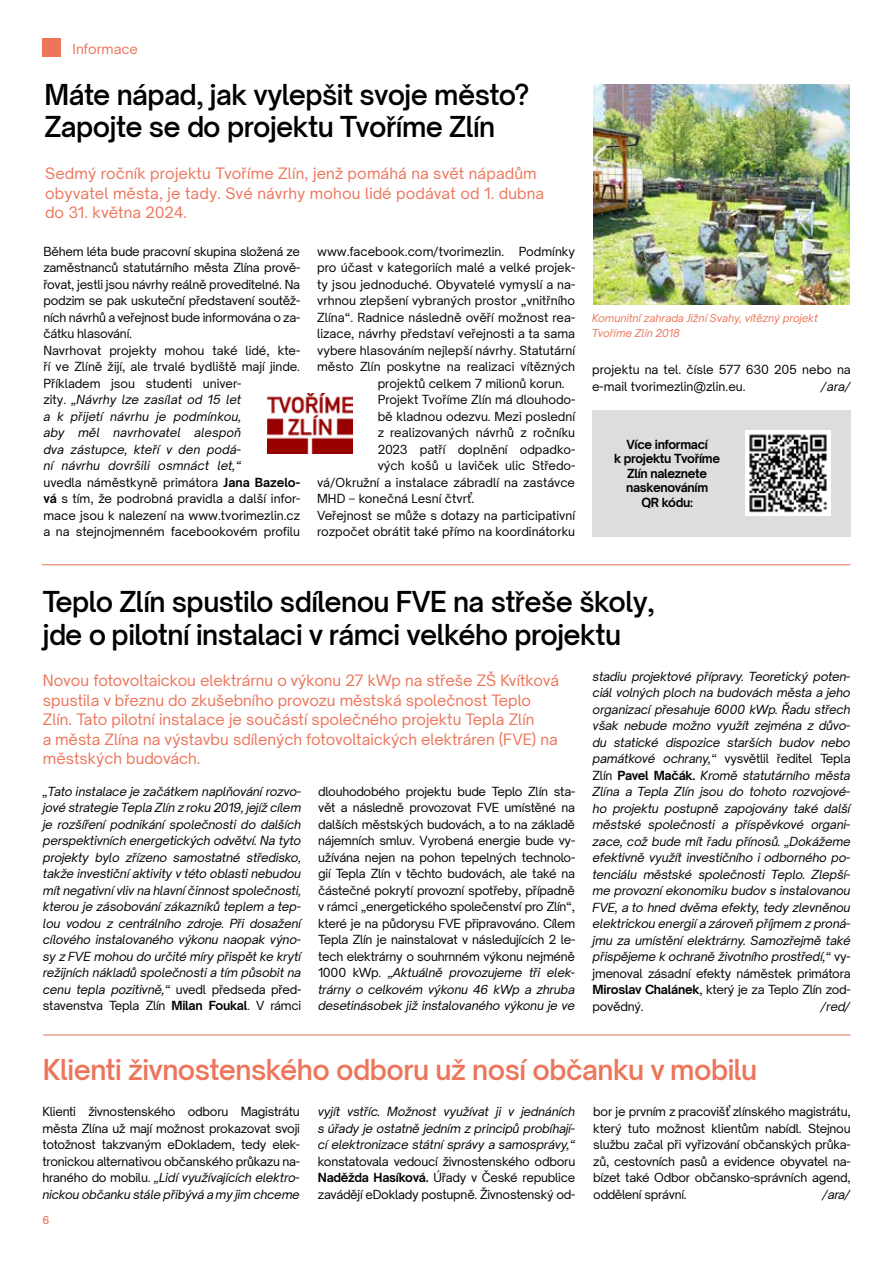
<style>
.page{position:relative;width:893px;height:1263px;background:#fff}
.page>*{position:absolute;margin:0;border:0;box-sizing:border-box;transform-origin:0 0}
.t1{font:600 27px/32.4px "Open Sauce Sans";letter-spacing:-.02em;color:#000}
.t2{font:600 27px "Open Sauce Sans";letter-spacing:-.02em;color:#ec755a}
.t3{font:15px/19.5px "Open Sauce Sans";color:#ec755a}
.t4{font:13.5px "Open Sauce Sans";color:#ec755a}
.t5{font:12px/16.5px "Open Sauce Sans";color:#000;text-align:justify}
.t6{font:italic 12px/16.5px "Open Sauce Sans";letter-spacing:-.02em;color:#000;text-align:justify}
.t7{font:12px/16.5px "Open Sauce Sans";letter-spacing:-.02em;color:#000}
.t8{font:700 12px/14.4px "Open Sauce Sans";letter-spacing:-.025em;color:#000;text-align:center}
.t9{font:italic 10.5px/15px "Open Sauce Sans";letter-spacing:-.01em;color:#ec755a}
.t10{font:500 10.5px "Open Sauce Sans";color:#ec755a}
.s1{font-style:italic}
.s2{font-weight:700}
.s3{font-style:normal}
.s4{font-weight:700;font-style:normal}
</style>
<div class="page">
<svg style="left:43px;top:38px;width:18px;height:19px"></svg>
<hr style="left:43px;top:1034px;width:808px;height:1px;background:#ec755a">
<hr style="left:42px;top:564px;width:809px;height:1px;background:#ec755a">
<img style="left:593px;top:85px;width:257px;height:219px">
<img style="left:267px;top:394px;width:85px;height:60px">
<div style="left:592px;top:410px;width:258px;height:126px;background:#dcddde"></div>
<img style="left:746px;top:431px;width:85px;height:85px">
<p class="t4" style="left:73px;top:40px;width:67px">Informace</p>
<h1 class="t1" style="left:44px;top:78px;width:486px">Máte nápad, jak vylepšit svoje město?<br>Zapojte se do projektu Tvoříme Zlín</h1>
<p class="t3" style="left:45px;top:164px;width:501px">Sedmý ročník projektu Tvoříme Zlín, jenž pomáhá na svět nápadům obyvatel města, je tady. Své návrhy mohou lidé podávat od 1. dubna do 31. května 2024.</p>
<p class="t7" style="left:43px;top:243px;width:258px">Během léta bude pracovní skupina složená ze zaměstnanců statutárního města Zlína prově&shy;řovat, jestli jsou návrhy reálně proveditelné. Na podzim se pak uskuteční představení soutěž&shy;ních návrhů a veřejnost bude informována o za&shy;čátku hlasování.<br>Navrhovat projekty mohou také lidé, kte&shy;ří ve Zlíně žijí, ale trvalé bydliště mají jinde.<br>Příkladem jsou studenti univer-<br>zity. <span class="s1">„Návrhy lze zasílat od 15 let<br>a k přijetí návrhu je podmínkou,<br>aby měl navrhovatel alespoň<br>dva zástupce, kteří v den podá-<br>ní návrhu dovršili osmnáct let,“<br></span>uvedla náměstkyně primátora <span class="s2">Jana Bazelo&shy;vá</span> s tím, že podrobná pravidla a další infor&shy;mace jsou k nalezení na www.tvorimezlin.cz a na stejnojmenném facebookovém profilu</p>
<p class="t5" style="left:317px;top:243px;width:259px">www.facebook.com/tvorimezlin. Podmínky</p>
<p class="t5" style="left:317px;top:259px;width:259px">pro účast v kategoriích malé a velké projek-</p>
<p class="t5" style="left:317px;top:276px;width:259px">ty jsou jednoduché. Obyvatelé vymyslí a na-</p>
<p class="t5" style="left:317px;top:292px;width:259px">vrhnou zlepšení vybraných prostor „vnitřního</p>
<p class="t5" style="left:317px;top:309px;width:259px">Zlína“. Radnice následně ověří možnost rea-</p>
<p class="t5" style="left:317px;top:325px;width:259px">lizace, návrhy představí veřejnosti a ta sama</p>
<p class="t5" style="left:317px;top:342px;width:259px">vybere hlasováním nejlepší návrhy. Statutární</p>
<p class="t5" style="left:317px;top:358px;width:259px">město Zlín poskytne na realizaci vítězných</p>
<p class="t5" style="left:378px;top:375px;width:189px">projektů celkem 7 milionů korun.</p>
<p class="t5" style="left:378px;top:391px;width:199px">Projekt Tvoříme Zlín má dlouhodo-</p>
<p class="t5" style="left:378px;top:408px;width:199px">bě kladnou odezvu. Mezi poslední</p>
<p class="t5" style="left:378px;top:424px;width:199px">z realizovaných návrhů z ročníku</p>
<p class="t5" style="left:378px;top:441px;width:199px">2023 patří doplnění odpadko-</p>
<p class="t5" style="left:378px;top:457px;width:199px">vých košů u laviček ulic Středo-</p>
<p class="t5" style="left:317px;top:474px;width:259px">vá/Okružní a instalace zábradlí na zastávce</p>
<p class="t5" style="left:317px;top:490px;width:159px">MHD – konečná Lesní čtvrť.</p>
<p class="t5" style="left:317px;top:507px;width:259px">Veřejnost se může s dotazy na participativní</p>
<p class="t5" style="left:317px;top:523px;width:259px">rozpočet obrátit také přímo na koordinátorku</p>
<p class="t9" style="left:592px;top:310px;width:227px">Komunitní zahrada Jižní Svahy, vítězný projekt<br>Tvoříme Zlín 2018</p>
<p class="t5" style="left:592px;top:361px;width:260px">projektu na tel. čísle 577 630 205 nebo na e-mail tvorimezlin@zlin.eu.</p>
<p class="t6" style="left:821px;top:378px;width:31px">/ara/</p>
<p class="t8" style="left:614px;top:437px;width:107px">Více informací<br>k projektu Tvoříme<br>Zlín naleznete naskenováním<br>QR kódu:</p>
<h1 class="t1" style="left:43px;top:586px;width:613px">Teplo Zlín spustilo sdílenou FVE na střeše školy, jde o pilotní instalaci v rámci velkého projektu</h1>
<p class="t3" style="left:43px;top:670px;width:518px">Novou fotovoltaickou elektrárnu o výkonu 27 kWp na střeše ZŠ Kvítková spustila v březnu do zkušebního provozu městská společnost Teplo Zlín. Tato pilotní instalace je součástí společného projektu Tepla Zlín<br>a města Zlína na výstavbu sdílených fotovoltaických elektráren (FVE) na městských budovách.</p>
<p class="t6" style="left:43px;top:782px;width:260px">„Tato instalace je začátkem naplňování rozvo&shy;jové strategie Tepla Zlín z roku 2019, jejíž cílem je rozšíření podnikání společnosti do dalších perspektivních energetických odvětví. Na tyto projekty bylo zřízeno samostatné středisko, takže investiční aktivity v této oblasti nebudou mít negativní vliv na hlavní činnost společnosti, kterou je zásobování zákazníků teplem a tep&shy;lou vodou z centrálního zdroje. Při dosažení cílového instalovaného výkonu naopak výno&shy;sy z FVE mohou do určité míry přispět ke krytí režijních nákladů společnosti a tím působit na cenu tepla pozitivně,“ <span class="s3">uvedl předseda před&shy;stavenstva Tepla Zlín</span> <span class="s4">Milan Foukal</span><span class="s3">. V rámci</span></p>
<p class="t5" style="left:318px;top:782px;width:258px">dlouhodobého projektu bude Teplo Zlín sta&shy;vět a následně provozovat FVE umístěné na dalších městských budovách, a to na základě nájemních smluv. Vyrobená energie bude vy&shy;užívána nejen na pohon tepelných technolo&shy;gií Tepla Zlín v těchto budovách, ale také na částečné pokrytí provozní spotřeby, případně v rámci „energetického společenství pro Zlín“, které je na půdorysu FVE připravováno. Cílem Tepla Zlín je nainstalovat v následujících 2 le&shy;tech elektrárny o souhrnném výkonu nejméně 1000 kWp. <span class="s1">„Aktuálně provozujeme tři elek&shy;trárny o celkovém výkonu 46 kWp a zhruba desetinásobek již instalovaného výkonu je ve</span></p>
<p class="t6" style="left:593px;top:667px;width:259px">stadiu projektové přípravy. Teoretický poten&shy;ciál volných ploch na budovách města a jeho organizací přesahuje 6000 kWp. Řadu střech však nebude možno využít zejména z důvo&shy;du statické dispozice starších budov nebo památkové ochrany,“ <span class="s3">vysvětlil ředitel Tepla Zlín</span> <span class="s4">Pavel Mačák.</span> Kromě statutárního města Zlína a Tepla Zlín jsou do tohoto rozvojové&shy;ho projektu postupně zapojovány také další městské společnosti a příspěvkové organi&shy;zace, což bude mít řadu přínosů. „Dokážeme efektivně využít investičního i odborného po&shy;tenciálu městské společnosti Teplo. Zlepší&shy;me provozní ekonomiku budov s instalovanou FVE, a to hned dvěma efekty, tedy zlevněnou elektrickou energií a zároveň příjmem z proná&shy;jmu za umístění elektrárny. Samozřejmě také přispějeme k ochraně životního prostředí,“ <span class="s3">vy&shy;jmenoval zásadní efekty náměstek primátora </span><span class="s4">Miroslav Chalánek</span><span class="s3">, který je za Teplo Zlín zod&shy;povědný.</span></p>
<p class="t6" style="left:821px;top:997px;width:31px">/red/</p>
<h1 class="t2" style="left:43px;top:1052px;width:716px">Klienti živnostenského odboru už nosí občanku v mobilu</h1>
<p class="t5" style="left:43px;top:1103px;width:259px">Klienti živnostenského odboru Magistrátu města Zlína už mají možnost prokazovat svoji totožnost takzvaným eDokladem, tedy elek&shy;tronickou alternativou občanského průkazu na&shy;hraného do mobilu. <span class="s1">„Lidí využívajících elektro&shy;nickou občanku stále přibývá a my jim chceme</span></p>
<p class="t6" style="left:318px;top:1103px;width:259px">vyjít vstříc. Možnost využívat ji v jednáních s úřady je ostatně jedním z principů probíhají&shy;cí elektronizace státní správy a samosprávy,“</p>
<p class="t5" style="left:593px;top:1103px;width:259px">bor je prvním z pracovišť zlínského magistrátu, který tuto možnost klientům nabídl. Stejnou službu začal při vyřizování občanských průka&shy;zů, cestovních pasů a evidence obyvatel na&shy;bízet také Odbor občansko-správních agend, oddělení správní.</p>
<p class="t5" style="left:318px;top:1153px;width:259px">konstatovala vedoucí živnostenského odboru <span class="s2">Naděžda Hasíková.</span> Úřady v České republice zavádějí eDoklady postupně. Živnostenský od-</p>
<p class="t6" style="left:822px;top:1186px;width:30px">/ara/</p>
<p class="t10" style="left:43px;top:1213px;width:8px">6</p>
</div>
